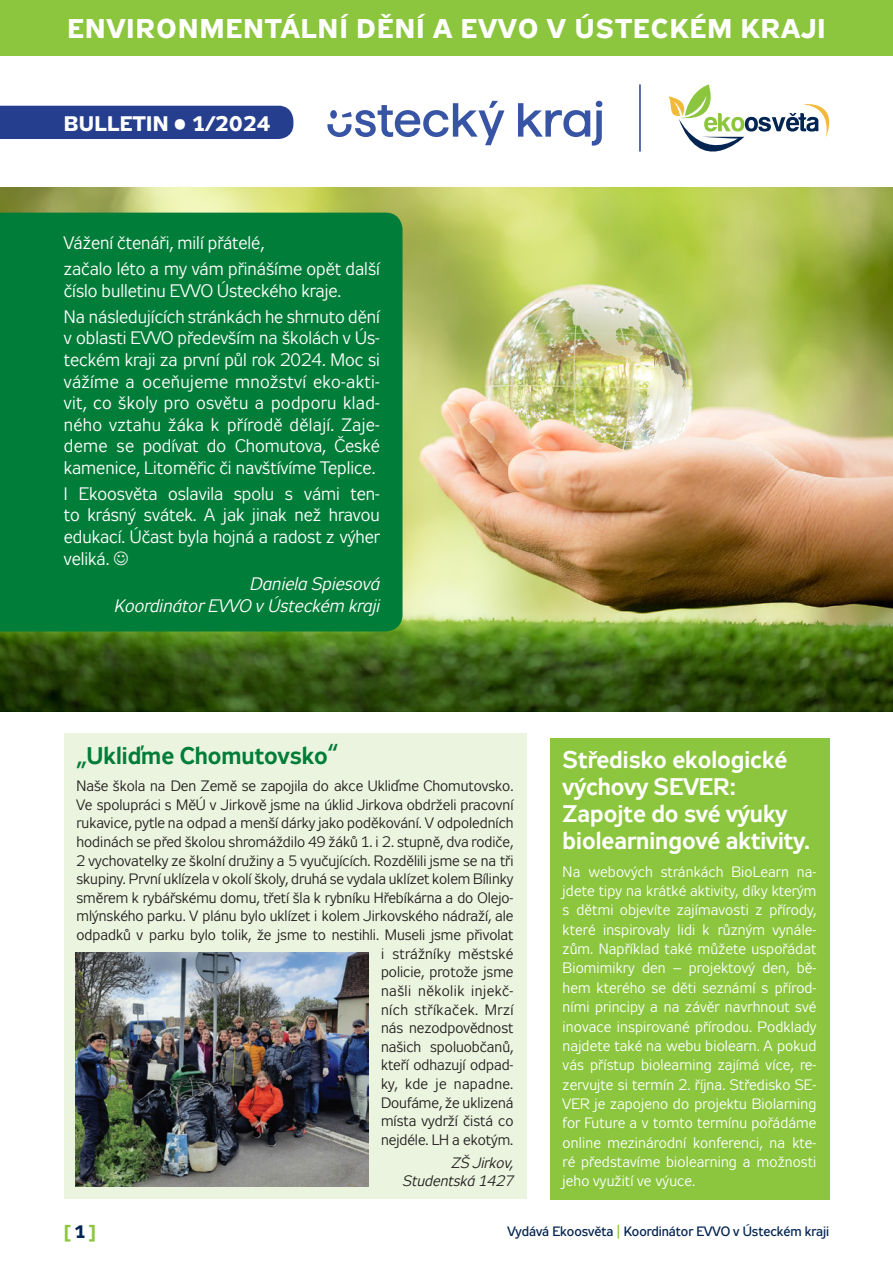
<style>
.page{position:relative;width:893px;height:1263px;background:#fff}
.page>*{position:absolute;margin:0;border:0;box-sizing:border-box;transform-origin:0 0}
.t1{font:700 27px "Zeppelin 32";letter-spacing:.05em;color:#fff}
.t2{font:700 24px/26.8px "Zeppelin 31";color:#fff}
.t3{font:700 24px "Zeppelin 31";color:#007d39}
.t4{font:700 21px "Zeppelin 32";letter-spacing:.02em;color:#fff}
.t5{font:18px/21.6px "Zeppelin 31";color:#fff;text-align:justify}
.t6{font:italic 18px/21.6px "Zeppelin 31";color:#fff;text-align:right}
.t7{font:700 18px "Zeppelin 32";color:#8bc63e}
.t8{font:15px/18.6px "Zeppelin 31";color:#231f20;text-align:right}
.t9{font:15px/19.4px "Zeppelin 31";letter-spacing:.01em;color:#fff;text-align:justify}
.t10{font:italic 15px/18.6px "Zeppelin 31";color:#231f20;text-align:right}
.t11{font:13.5px "Zeppelin 32";color:#042552}
.s1{color:#042552}
.s2{color:#8bc63e}
</style>
<div class="page">
<svg style="left:518px;top:101px;width:84px;height:45px"></svg>
<svg style="left:327px;top:101px;width:177px;height:44px"></svg>
<img style="left:0;top:187px;width:893px;height:525px">
<div style="left:0;top:106px;width:293px;height:33px;background:#253f8e"></div>
<div style="left:0;top:213px;width:403px;height:418px;background:#007d39"></div>
<svg style="left:668px;top:84px;width:162px;height:68px"></svg>
<hr style="left:639px;top:84px;width:2px;height:68px;background:#253f8e">
<div style="left:0;top:0;width:893px;height:55px;background:#8bc63e"></div>
<div style="left:550px;top:738px;width:279px;height:461px;background:#8bc63e"></div>
<div style="left:64px;top:733px;width:462px;height:466px;background:#ebf4de"></div>
<img style="left:75px;top:952px;width:293px;height:234px">
<svg style="left:114px;top:551px;width:14px;height:14px"></svg>
<p class="t1" style="left:67px;top:13px;width:760px">ENVIRONMENTÁLNÍ DĚNÍ A EVVO V ÚSTECKÉM KRAJI</p>
<p class="t4" style="left:64px;top:111px;width:208px">BULLETIN • 1/2024</p>
<p class="t5" style="left:64px;top:233px;width:202px">Vážení čtenáři, milí přátelé,</p>
<p class="t5" style="left:64px;top:259px;width:318px">začalo léto a my vám přinášíme opět další číslo bulletinu EVVO Ústeckého kraje.</p>
<p class="t5" style="left:64px;top:306px;width:318px">Na následujících stránkách he shrnuto dění v oblasti EVVO především na školách v Ús&shy;teckém kraji za první půl rok 2024. Moc si vážíme a oceňujeme množství eko-akti&shy;vit, co školy pro osvětu a podporu klad&shy;ného vztahu žáka k přírodě dělají. Zaje&shy;deme se podívat do Chomutova, České kamenice, Litoměřic či navštívíme Teplice.</p>
<p class="t5" style="left:64px;top:483px;width:318px">I Ekoosvěta oslavila spolu s vámi ten&shy;to krásný svátek. A jak jinak než hravou edukací. Účast byla hojná a radost z výher veliká.</p>
<p class="t6" style="left:115px;top:574px;width:267px">Daniela Spiesová<br>Koordinátor EVVO v Ústeckém kraji</p>
<p class="t3" style="left:77px;top:742px;width:263px">„Ukliďme Chomutovsko“</p>
<p class="t8" style="left:77px;top:777px;width:438px">Naše škola na Den Země se zapojila do akce Ukliďme Chomutovsko.<br>Ve spolupráci s MěÚ v Jirkově jsme na úklid Jirkova obdrželi pracovní rukavice, pytle na odpad a menší dárky jako poděkování. V odpoledních hodinách se před školou shromáždilo 49 žáků 1. i 2. stupně, dva rodiče, 2 vychovatelky ze školní družiny a 5 vyučujících. Rozdělili jsme se na tři skupiny. První uklízela v okolí školy, druhá se vydala uklízet kolem Bílinky směrem k rybářskému domu, třetí šla k rybníku Hřebíkárna a do Olejo&shy;mlýnského parku. V plánu bylo uklízet i kolem Jirkovského nádraží, ale odpadků v parku bylo tolik, že jsme to nestihli. Museli jsme přivolat i strážníky městské<br>policie, protože jsme<br>našli několik injekč-<br>ních stříkaček. Mrzí<br>nás nezodpovědnost<br>našich spoluobčanů,<br>kteří odhazují odpad-<br>ky, kde je napadne.<br>Doufáme, že uklizená<br>místa vydrží čistá co<br>nejdéle. LH a ekotým.</p>
<p class="t10" style="left:403px;top:1154px;width:112px">ZŠ Jirkov,<br>Studentská 1427</p>
<p class="t2" style="left:563px;top:748px;width:249px">Středisko ekologické výchovy SEVER:<br>Zapojte do své výuky biolearningové aktivity.</p>
<p class="t9" style="left:563px;top:862px;width:255px">Na webových stránkách BioLearn na&shy;jdete tipy na krátké aktivity, díky kterým s dětmi objevíte zajímavosti z přírody, které inspirovaly lidi k různým vynále&shy;zům. Například také můžete uspořádat Biomimikry den – projektový den, bě&shy;hem kterého se děti seznámí s přírod&shy;ními principy a na závěr navrhnout své inovace inspirované přírodou. Podklady najdete také na webu biolearn. A pokud vás přístup biolearning zajímá více, re&shy;zervujte si termín 2. října. Středisko SE-VER je zapojeno do projektu Biolarning for Future a v tomto termínu pořádáme online mezinárodní konferenci, na kte&shy;ré představíme biolearning a možnosti jeho využití ve výuce.</p>
<p class="t7" style="left:64px;top:1221px;width:34px">[ <span class="s1">1</span> ]</p>
<p class="t11" style="left:507px;top:1224px;width:323px">Vydává Ekoosvěta <span class="s2">|</span> Koordinátor EVVO v Ústeckém kraji</p>
</div>
